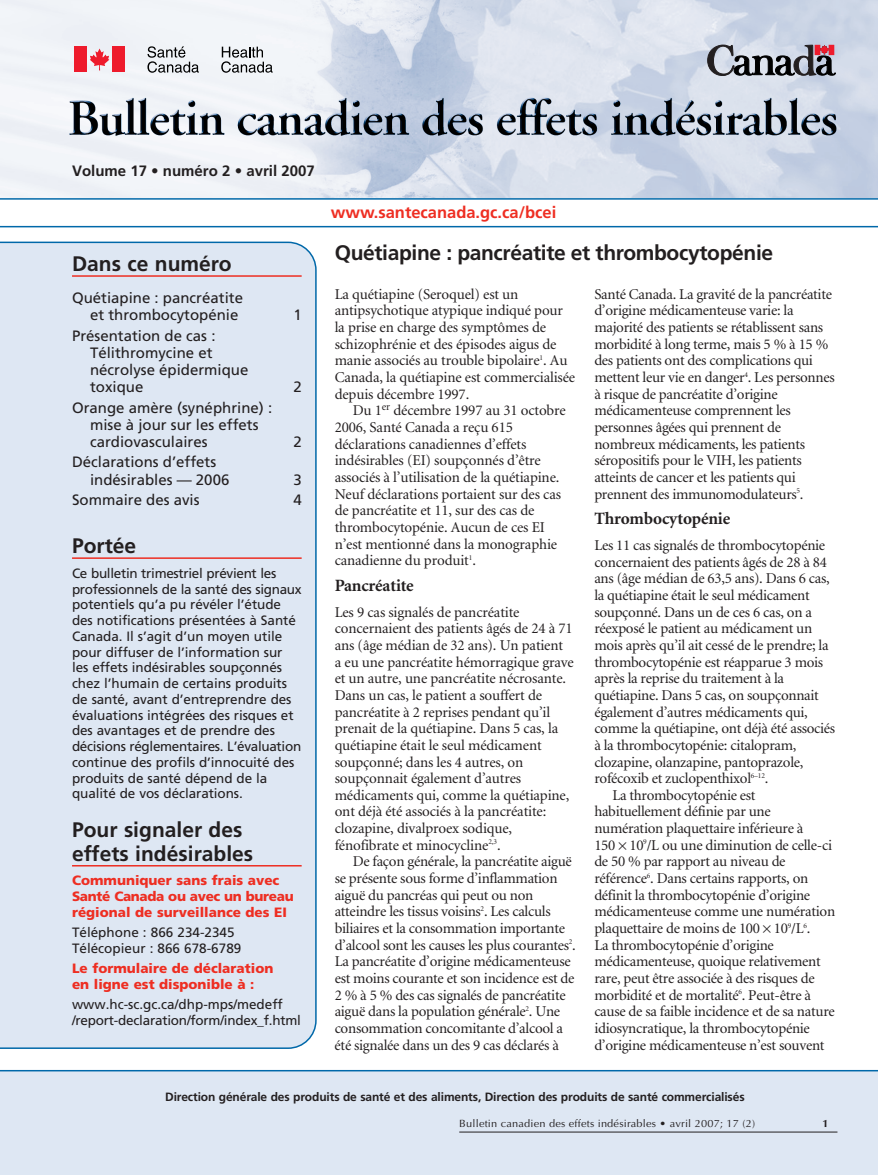
<style>
.page{position:relative;width:878px;height:1175px;background:#fff}
.page>*{position:absolute;margin:0;border:0;box-sizing:border-box;transform-origin:0 0}
.t1{font:700 21px/24px "Frutiger";color:#231f20}
.t2{font:700 17.25px "Minion";letter-spacing:-.01em;color:#231f20}
.t3{font:700 16.5px "Frutiger";color:#ee2e22}
.t4{font:15px/16.6px "Minion";letter-spacing:-.02em;color:#231f20}
.t5{font:15px/17.2px "Frutiger";color:#231f20}
.t6{font:700 15px "Frutiger";color:#231f20}
.t7{font:13.5px/15.8px "Frutiger";letter-spacing:-.005em;color:#231f20}
.t8{font:900 13.5px/15.8px "Frutiger";color:#ee2e22}
.t9{font:700 12px "Frutiger";letter-spacing:-.01em;color:#231f20}
.t10{font:10.5px "Optima";letter-spacing:.015em;color:#231f20;scale:1.05 1}
.t11{font:700 10.5px "Optima";color:#231f20;scale:1.05 1}
</style>
<div class="page">
<img style="left:0;top:0;width:878px;height:197px">
<hr style="left:0;top:226px;width:878px;height:1px;background:#0068a9">
<hr style="left:0;top:198px;width:878px;height:2px;background:#0068a9">
<div style="left:74px;top:47px;width:13px;height:25px;background:#ee1b2c"></div>
<svg style="left:90px;top:48px;width:19px;height:22px"></svg>
<div style="left:112px;top:47px;width:13px;height:25px;background:#ee1b2c"></div>
<svg style="left:221px;top:47px;width:52px;height:26px"></svg>
<svg style="left:147px;top:46px;width:52px;height:27px"></svg>
<svg style="left:707px;top:45px;width:128px;height:31px;background:#8d8891"></svg>
<div style="left:0;top:1070px;width:878px;height:104px;background:#dee7f3"></div>
<hr style="left:0;top:1070px;width:878px;height:1px;background:#0068a9">
<hr style="left:459px;top:1131px;width:378px;height:1px;background:#231f20">
<div style="left:0;top:242px;width:316px;height:806px;background:#dee7f3"></div>
<hr style="left:72px;top:557px;width:230px;height:2px;background:#ee2e22">
<hr style="left:72px;top:865px;width:230px;height:1px;background:#ee2e22">
<hr style="left:72px;top:275px;width:230px;height:2px;background:#ee2e22">
<p class="t6" style="left:72px;top:165px;width:244px">Volume 17 • numéro 2 • avril 2007</p>
<h1 class="t1" style="left:72px;top:253px;width:161px">Dans ce numéro</h1>
<p class="t5" style="left:90px;top:290px;width:154px;text-indent:-18px">Quétiapine : pancréatite et thrombocytopénie</p>
<p class="t5" style="left:90px;top:328px;width:160px;text-indent:-18px">Présentation de cas :<br>Télithromycine et nécrolyse épidermique toxique</p>
<p class="t5" style="left:90px;top:400px;width:184px;text-indent:-18px">Orange amère (synéphrine) : mise à jour sur les effets cardiovasculaires</p>
<p class="t5" style="left:90px;top:455px;width:141px;text-indent:-18px">Déclarations d’effets indésirables — 2006</p>
<p class="t5" style="left:293px;top:308px;width:10px">1</p>
<p class="t5" style="left:293px;top:380px;width:10px">2</p>
<p class="t5" style="left:293px;top:434px;width:10px">2</p>
<p class="t5" style="left:293px;top:472px;width:10px">3</p>
<p class="t5" style="left:72px;top:492px;width:129px">Sommaire des avis</p>
<p class="t5" style="left:293px;top:492px;width:10px">4</p>
<h1 class="t1" style="left:72px;top:535px;width:66px">Portée</h1>
<p class="t7" style="left:72px;top:566px;width:231px">Ce bulletin trimestriel prévient les professionnels de la santé des signaux potentiels qu’a pu révéler l’étude des notifications présentées à Santé Canada. Il s’agit d’un moyen utile pour diffuser de l’information sur les effets indésirables soupçonnés chez l’humain de certains produits de santé, avant d’entreprendre des évaluations intégrées des risques et des avantages et de prendre des décisions réglementaires. L’évaluation continue des profils d’innocuité des produits de santé dépend de la qualité de vos déclarations.</p>
<h1 class="t1" style="left:72px;top:819px;width:183px">Pour signaler des effets indésirables</h1>
<p class="t8" style="left:72px;top:873px;width:223px">Communiquer sans frais avec<br>Santé Canada ou avec un bureau régional de surveillance des EI</p>
<p class="t7" style="left:72px;top:925px;width:171px">Téléphone : 866 234-2345<br>Télécopieur : 866 678-6789</p>
<p class="t8" style="left:72px;top:961px;width:203px">Le formulaire de déclaration en ligne est disponible à :</p>
<p class="t7" style="left:72px;top:997px;width:230px">www.hc-sc.gc.ca/dhp-mps/medeff /report-declaration/form/index_f.html</p>
<p class="t3" style="left:331px;top:205px;width:227px">www.santecanada.gc.ca/bcei</p>
<h1 class="t1" style="left:334px;top:243px;width:440px">Quétiapine : pancréatite et thrombocytopénie</h1>
<p class="t4" style="left:334px;top:287px;width:242px">La quétiapine (Seroquel) est un antipsychotique atypique indiqué pour la prise en charge des symptômes de schizophrénie et des épisodes aigus de manie associés au trouble bipolaire<sup>1</sup>. Au Canada, la quétiapine est commercialisée depuis décembre 1997.</p>
<p class="t4" style="left:334px;top:403px;width:233px;text-indent:18px">Du 1<sup>er</sup> décembre 1997 au 31 octobre 2006, Santé Canada a reçu 615 déclarations canadiennes d’effets indésirables (EI) soupçonnés d’être associés à l’utilisation de la quétiapine.<br>Neuf déclarations portaient sur des cas de pancréatite et 11, sur des cas de thrombocytopénie. Aucun de ces EI n’est mentionné dans la monographie canadienne du produit<sup>1</sup>.</p>
<p class="t2" style="left:334px;top:578px;width:81px">Pancréatite</p>
<p class="t4" style="left:334px;top:604px;width:240px">Les 9 cas signalés de pancréatite concernaient des patients âgés de 24 à 71 ans (âge médian de 32 ans). Un patient<br>a eu une pancréatite hémorragique grave et un autre, une pancréatite nécrosante.<br>Dans un cas, le patient a souffert de pancréatite à 2 reprises pendant qu’il prenait de la quétiapine. Dans 5 cas, la quétiapine était le seul médicament soupçonné; dans les 4 autres, on soupçonnait également d’autres médicaments qui, comme la quétiapine, ont déjà été associés à la pancréatite: clozapine, divalproex sodique, fénofibrate et minocycline<sup>2,3</sup>.</p>
<p class="t4" style="left:334px;top:854px;width:243px;text-indent:18px">De façon générale, la pancréatite aiguë se présente sous forme d’inflammation aiguë du pancréas qui peut ou non atteindre les tissus voisins<sup>2</sup>. Les calculs biliaires et la consommation importante d’alcool sont les causes les plus courantes<sup>2</sup>.<br>La pancréatite d’origine médicamenteuse est moins courante et son incidence est de 2 % à 5 % des cas signalés de pancréatite aiguë dans la population générale<sup>2</sup>. Une consommation concomitante d’alcool a été signalée dans un des 9 cas déclarés à</p>
<p class="t4" style="left:594px;top:287px;width:242px">Santé Canada. La gravité de la pancréatite d’origine médicamenteuse varie: la majorité des patients se rétablissent sans morbidité à long terme, mais 5 % à 15 % des patients ont des complications qui mettent leur vie en danger<sup>4</sup>. Les personnes à risque de pancréatite d’origine médicamenteuse comprennent les personnes âgées qui prennent de nombreux médicaments, les patients séropositifs pour le VIH, les patients atteints de cancer et les patients qui prennent des immunomodulateurs<sup>5</sup>.</p>
<p class="t2" style="left:594px;top:512px;width:137px">Thrombocytopénie</p>
<p class="t4" style="left:594px;top:538px;width:232px">Les 11 cas signalés de thrombocytopénie</p>
<p class="t4" style="left:594px;top:554px;width:234px">concernaient des patients âgés de 28 à 84</p>
<p class="t4" style="left:594px;top:571px;width:237px">ans (âge médian de 63,5 ans). Dans 6 cas,</p>
<p class="t4" style="left:594px;top:588px;width:217px">la quétiapine était le seul médicament</p>
<p class="t4" style="left:594px;top:604px;width:219px">soupçonné. Dans un de ces 6 cas, on a</p>
<p class="t4" style="left:594px;top:621px;width:219px">réexposé le patient au médicament un</p>
<p class="t4" style="left:594px;top:638px;width:236px">mois après qu’il ait cessé de le prendre; la</p>
<p class="t4" style="left:594px;top:654px;width:230px">thrombocytopénie est réapparue 3 mois</p>
<p class="t4" style="left:594px;top:671px;width:191px">après la reprise du traitement à la</p>
<p class="t4" style="left:594px;top:688px;width:226px">quétiapine. Dans 5 cas, on soupçonnait</p>
<p class="t4" style="left:594px;top:704px;width:215px">également d’autres médicaments qui,</p>
<p class="t4" style="left:594px;top:721px;width:242px">comme la quétiapine, ont déjà été associés</p>
<p class="t4" style="left:594px;top:738px;width:204px">à la thrombocytopénie: citalopram,</p>
<p class="t4" style="left:594px;top:754px;width:210px">clozapine, olanzapine, pantoprazole,</p>
<p class="t4" style="left:594px;top:771px;width:175px">rofécoxib et zuclopenthixol<sup>6–12</sup>.</p>
<p class="t4" style="left:612px;top:788px;width:145px">La thrombocytopénie est</p>
<p class="t4" style="left:594px;top:804px;width:178px">habituellement définie par une</p>
<p class="t4" style="left:594px;top:821px;width:211px">numération plaquettaire inférieure à</p>
<p class="t4" style="left:594px;top:838px;width:239px">150 10<sup>9</sup>/L ou une diminution de celle-ci</p>
<p class="t4" style="left:594px;top:854px;width:193px">de 50 % par rapport au niveau de</p>
<p class="t4" style="left:594px;top:871px;width:216px">référence<sup>6</sup>. Dans certains rapports, on</p>
<p class="t4" style="left:594px;top:887px;width:217px">définit la thrombocytopénie d’origine</p>
<p class="t4" style="left:594px;top:904px;width:242px">médicamenteuse comme une numération</p>
<p class="t4" style="left:594px;top:921px;width:218px">plaquettaire de moins de 100 10<sup>9</sup>/L<sup>6</sup>.</p>
<p class="t4" style="left:594px;top:937px;width:181px">La thrombocytopénie d’origine</p>
<p class="t4" style="left:594px;top:954px;width:228px">médicamenteuse, quoique relativement</p>
<p class="t4" style="left:594px;top:971px;width:222px">rare, peut être associée à des risques de</p>
<p class="t4" style="left:594px;top:987px;width:218px">morbidité et de mortalité<sup>6</sup>. Peut-être à</p>
<p class="t4" style="left:594px;top:1004px;width:242px">cause de sa faible incidence et de sa nature</p>
<p class="t4" style="left:594px;top:1021px;width:217px">idiosyncratique, la thrombocytopénie</p>
<p class="t4" style="left:594px;top:1037px;width:232px">d’origine médicamenteuse n’est souvent</p>
<p class="t9" style="left:165px;top:1091px;width:581px">Direction générale des produits de santé et des aliments, Direction des produits de santé commercialisés</p>
<p class="t10" style="left:459px;top:1119px;width:283px">Bulletin canadien des effets indésirables • avril 2007; 17 (2)</p>
<p class="t11" style="left:822px;top:1119px;width:7px">1</p>
</div>
